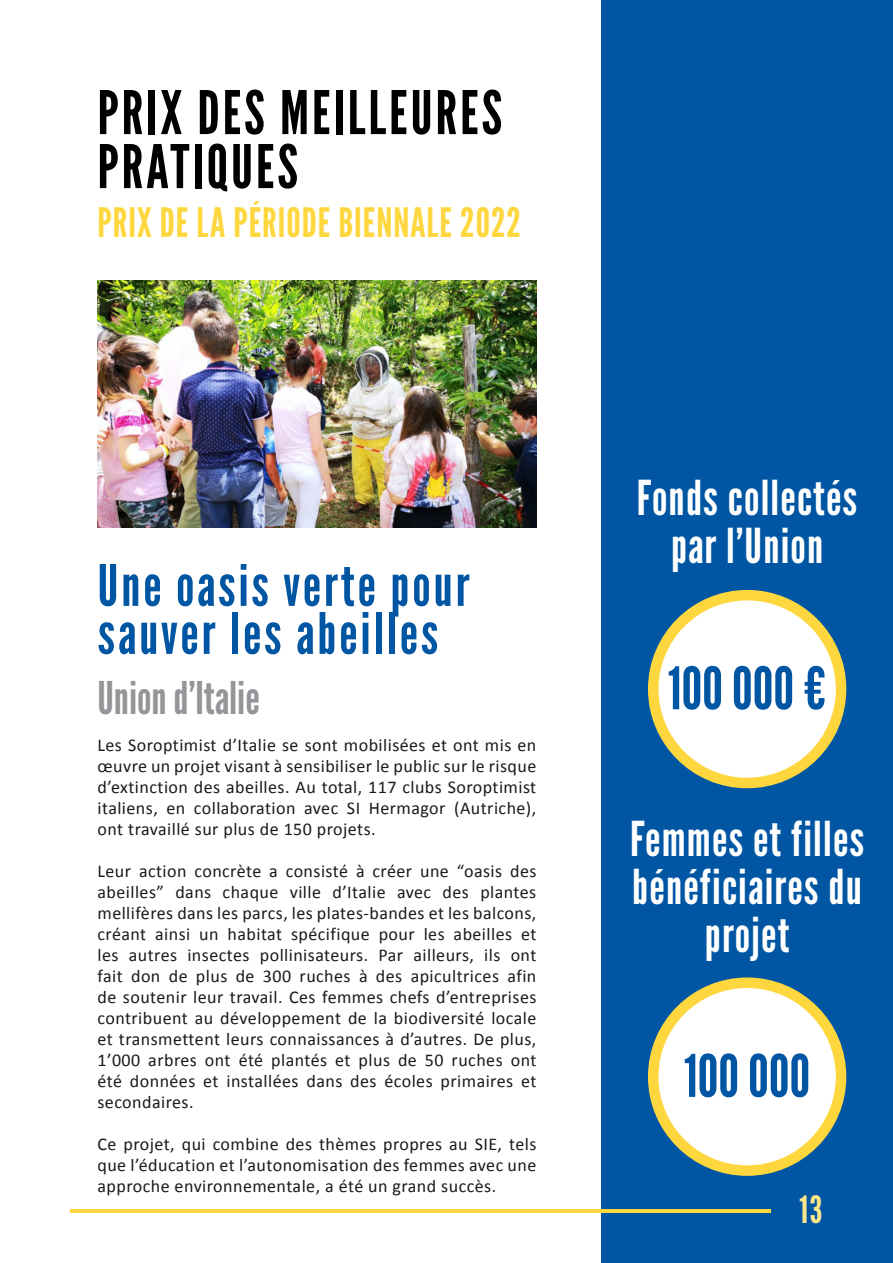
<style>
.page{position:relative;width:893px;height:1263px;background:#fff}
.page>*{position:absolute;margin:0;border:0;box-sizing:border-box;transform-origin:0 0}
.t1{font:60px/54px "League Gothic";letter-spacing:.05em;color:#000}
.t2{font:58.5px "League Gothic";color:#0056a3}
.t3{font:57px/48px "League Gothic";letter-spacing:.05em;color:#0056a3}
.t4{font:48px/48px "League Gothic";letter-spacing:.025em;color:#fff;text-align:center}
.t5{font:45px "League Gothic";color:#939598}
.t6{font:40.5px "League Gothic";letter-spacing:.025em;color:#fed73e}
.t7{font:37.5px "League Gothic";color:#ffe78b}
.t8{font:18px/21px "Calibri";letter-spacing:.025em;color:#1a1a1a;text-align:justify}
</style>
<div class="page">
<div style="left:601px;top:0;width:292px;height:1263px;background:#0056a3"></div>
<div style="left:653px;top:595px;width:188px;height:188px;background:#fff;border-radius:50%"></div>
<div style="left:648px;top:590px;width:198px;height:198px;border:10px solid #fed73e;border-radius:50%"></div>
<div style="left:653px;top:983px;width:188px;height:187px;background:#fff;border-radius:50%"></div>
<div style="left:648px;top:977px;width:198px;height:199px;border:10px solid #fed73e;border-radius:50%"></div>
<hr style="left:71px;top:1209px;width:700px;height:3px;background:#fed73e">
<img style="left:98px;top:281px;width:438px;height:246px">
<p class="t1" style="left:98px;top:86px;width:406px">PRIX DES MEILLEURES<br>PRATIQUES</p>
<p class="t6" style="left:98px;top:198px;width:425px">PRIX DE LA PÉRIODE BIENNALE 2022</p>
<p class="t3" style="left:98px;top:562px;width:374px">Une oasis verte pour sauver les abeilles</p>
<p class="t5" style="left:98px;top:671px;width:164px">Union d’Italie</p>
<p class="t8" style="left:98px;top:733px;width:440px">Les Soroptimist d’Italie se sont mobilisées et ont mis en œuvre un projet visant à sensibiliser le public sur le risque d’extinction des abeilles. Au total, 117 clubs Soroptimist italiens, en collaboration avec SI Hermagor (Autriche), ont travaillé sur plus de 150 projets.</p>
<p class="t8" style="left:98px;top:859px;width:440px">Leur action concrète a consisté à créer une “oasis des abeilles” dans chaque ville d’Italie avec des plantes mellifères dans les parcs, les plates-bandes et les balcons, créant ainsi un habitat spécifique pour les abeilles et les autres insectes pollinisateurs. Par ailleurs, ils ont fait don de plus de 300 ruches à des apicultrices afin de soutenir leur travail. Ces femmes chefs d’entreprises contribuent au développement de la biodiversité locale et transmettent leurs connaissances à d’autres. De plus, 1’000 arbres ont été plantés et plus de 50 ruches ont été données et installées dans des écoles primaires et secondaires.</p>
<p class="t8" style="left:98px;top:1132px;width:440px">Ce projet, qui combine des thèmes propres au SIE, tels que l’éducation et l’autonomisation des femmes avec une approche environnementale, a été un grand succès.</p>
<p class="t4" style="left:637px;top:474px;width:222px">Fonds collectés par l’Union</p>
<p class="t2" style="left:668px;top:653px;width:160px">100 000 €</p>
<p class="t4" style="left:630px;top:815px;width:236px">Femmes et filles bénéficiaires du projet</p>
<p class="t2" style="left:684px;top:1041px;width:128px">100 000</p>
<p class="t7" style="left:799px;top:1187px;width:25px">13</p>
</div>
